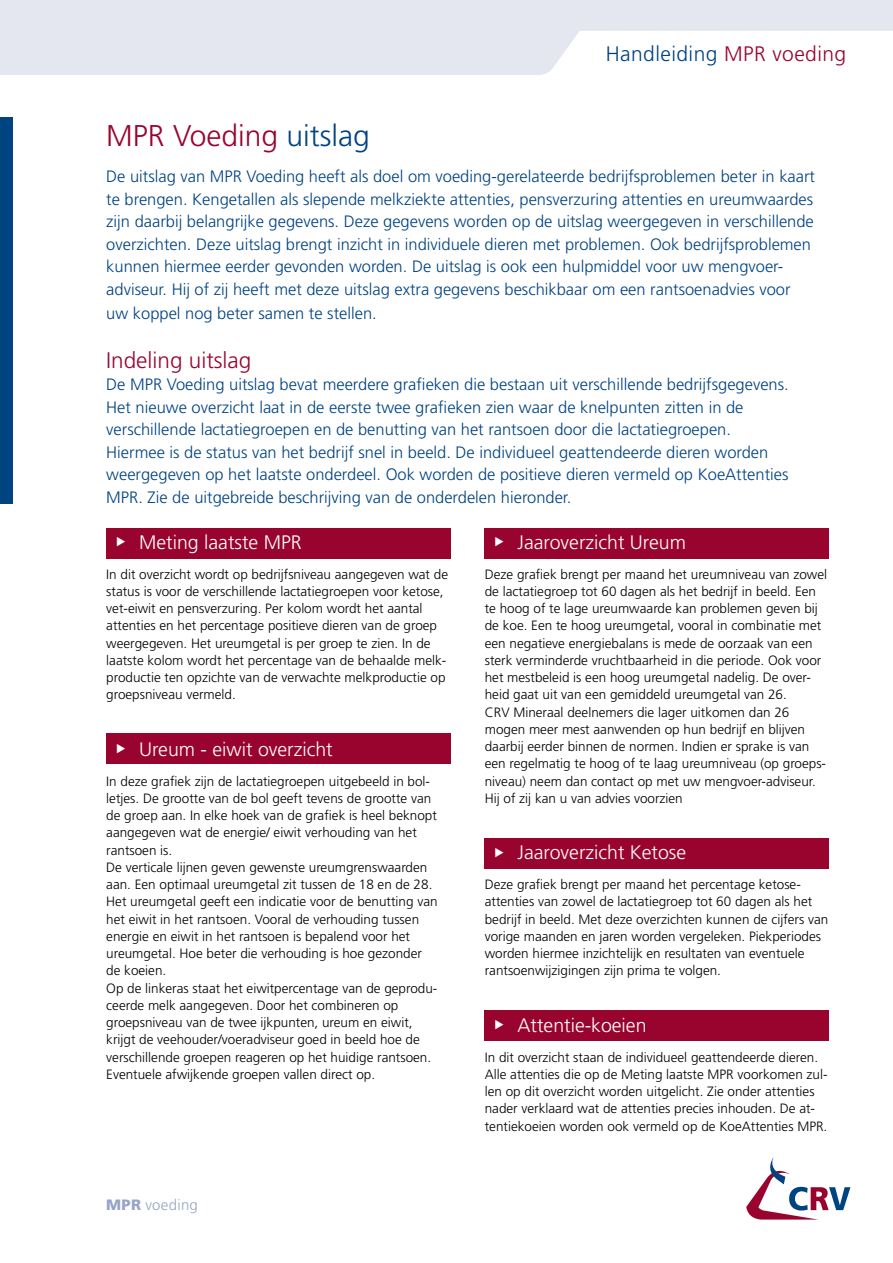
<style>
.page{position:relative;width:893px;height:1263px;background:#fff}
.page>*{position:absolute;margin:0;border:0;box-sizing:border-box;transform-origin:0 0}
.t1{font:300 30px "Frutiger";color:#99042e}
.t2{font:300 22.5px "Frutiger";color:#99042e}
.t3{font:300 21px "Frutiger";letter-spacing:.02em;color:#004381}
.t4{font:300 19.5px "Frutiger";color:#fff}
.t5{font:300 16.5px/22.5px "Frutiger";color:#004381}
.t6{font:300 15px "Frutiger";letter-spacing:.02em;color:#96a5c7}
.t7{font:300 13.5px/17.2px "Frutiger";color:#000}
.s1{color:#004381}
.s2{color:#99042e}
.s3{font-weight:900}
</style>
<div class="page">
<div style="left:0;top:0;width:893px;height:190px;background:#e4e6f0"></div>
<svg style="left:0;top:31px;width:893px;height:159px;fill:#fff"></svg>
<div style="left:485px;top:1010px;width:344px;height:31px;background:#99042e"></div>
<div style="left:485px;top:838px;width:344px;height:30px;background:#99042e"></div>
<div style="left:485px;top:528px;width:344px;height:31px;background:#99042e"></div>
<div style="left:106px;top:733px;width:345px;height:31px;background:#99042e"></div>
<svg style="left:746px;top:1157px;width:104px;height:62px"></svg>
<div style="left:0;top:117px;width:13px;height:386px;background:#004381"></div>
<div style="left:106px;top:528px;width:345px;height:31px;background:#99042e"></div>
<h1 class="t1" style="left:106px;top:118px;width:265px">MPR Voeding <span class="s1">uitslag</span></h1>
<h3 class="t3" style="left:606px;top:42px;width:242px">Handleiding <span class="s2">MPR voeding</span></h3>
<p class="t5" style="left:106px;top:165px;width:710px">De uitslag van MPR Voeding heeft als doel om voeding-gerelateerde bedrijfsproblemen beter in kaart te brengen. Kengetallen als slepende melkziekte attenties, pensverzuring attenties en ureumwaardes zijn daarbij belangrijke gegevens. Deze gegevens worden op de uitslag weergegeven in verschillende overzichten. Deze uitslag brengt inzicht in individuele dieren met problemen. Ook bedrijfsproblemen kunnen hiermee eerder gevonden worden. De uitslag is ook een hulpmiddel voor uw mengvoer&shy;adviseur. Hij of zij heeft met deze uitslag extra gegevens beschikbaar om een rantsoenadvies voor</p>
<p class="t5" style="left:106px;top:302px;width:272px">uw koppel nog beter samen te stellen.</p>
<h2 class="t2" style="left:106px;top:347px;width:147px">Indeling uitslag</h2>
<p class="t5" style="left:106px;top:373px;width:684px">De MPR Voeding uitslag bevat meerdere grafieken die bestaan uit verschillende bedrijfsgegevens.<br>Het nieuwe overzicht laat in de eerste twee grafieken zien waar de knelpunten zitten in de verschillende lactatiegroepen en de benutting van het rantsoen door die lactatiegroepen.<br>Hiermee is de status van het bedrijf snel in beeld. De individueel geattendeerde dieren worden weergegeven op het laatste onderdeel. Ook worden de positieve dieren vermeld op KoeAttenties MPR. Zie de uitgebreide beschrijving van de onderdelen hieronder.</p>
<h3 class="t4" style="left:139px;top:531px;width:164px">Meting laatste MPR</h3>
<p class="t7" style="left:106px;top:565px;width:343px">In dit overzicht wordt op bedrijfsniveau aangegeven wat de status is voor de verschillende lactatiegroepen voor ketose, vet-eiwit en pensverzuring. Per kolom wordt het aantal attenties en het percentage positieve dieren van de groep weergegeven. Het ureumgetal is per groep te zien. In de laatste kolom wordt het percentage van de behaalde melk&shy;productie ten opzichte van de verwachte melkproductie op groepsniveau vermeld.</p>
<h3 class="t4" style="left:139px;top:738px;width:195px">Ureum - eiwit overzicht</h3>
<p class="t7" style="left:106px;top:772px;width:333px">In deze grafiek zijn de lactatiegroepen uitgebeeld in bol&shy;letjes. De grootte van de bol geeft tevens de grootte van de groep aan. In elke hoek van de grafiek is heel beknopt aangegeven wat de energie/ eiwit verhouding van het rantsoen is.<br>De verticale lijnen geven gewenste ureumgrenswaarden aan. Een optimaal ureumgetal zit tussen de 18 en de 28.<br>Het ureumgetal geeft een indicatie voor de benutting van het eiwit in het rantsoen. Vooral de verhouding tussen energie en eiwit in het rantsoen is bepalend voor het ureumgetal. Hoe beter die verhouding is hoe gezonder de koeien.<br>Op de linkeras staat het eiwitpercentage van de geprodu&shy;ceerde melk aangegeven. Door het combineren op groepsniveau van de twee ijkpunten, ureum en eiwit, krijgt de veehouder/voeradviseur goed in beeld hoe de verschillende groepen reageren op het huidige rantsoen.<br>Eventuele afwijkende groepen vallen direct op.</p>
<p class="t6" style="left:106px;top:1196px;width:93px"><span class="s3">MPR</span> voeding</p>
<h3 class="t4" style="left:518px;top:531px;width:170px">Jaaroverzicht Ureum</h3>
<p class="t7" style="left:485px;top:565px;width:344px">Deze grafiek brengt per maand het ureumniveau van zowel de lactatiegroep tot 60 dagen als het bedrijf in beeld. Een te hoog of te lage ureumwaarde kan problemen geven bij de koe. Een te hoog ureumgetal, vooral in combinatie met een negatieve energiebalans is mede de oorzaak van een sterk verminderde vruchtbaarheid in die periode. Ook voor het mestbeleid is een hoog ureumgetal nadelig. De over&shy;heid gaat uit van een gemiddeld ureumgetal van 26.<br>CRV Mineraal deelnemers die lager uitkomen dan 26 mogen meer mest aanwenden op hun bedrijf en blijven daarbij eerder binnen de normen. Indien er sprake is van een regelmatig te hoog of te laag ureumniveau (op groeps&shy;niveau) neem dan contact op met uw mengvoer-adviseur.<br>Hij of zij kan u van advies voorzien</p>
<h3 class="t4" style="left:518px;top:841px;width:170px">Jaaroverzicht Ketose</h3>
<p class="t7" style="left:485px;top:876px;width:345px">Deze grafiek brengt per maand het percentage ketose&shy;attenties van zowel de lactatiegroep tot 60 dagen als het bedrijf in beeld. Met deze overzichten kunnen de cijfers van vorige maanden en jaren worden vergeleken. Piekperiodes worden hiermee inzichtelijk en resultaten van eventuele rantsoenwijzigingen zijn prima te volgen.</p>
<h3 class="t4" style="left:518px;top:1014px;width:130px">Attentie-koeien</h3>
<p class="t7" style="left:485px;top:1048px;width:344px">In dit overzicht staan de individueel geattendeerde dieren.<br>Alle attenties die op de Meting laatste MPR voorkomen zul&shy;len op dit overzicht worden uitgelicht. Zie onder attenties nader verklaard wat de attenties precies inhouden. De at&shy;tentiekoeien worden ook vermeld op de KoeAttenties MPR.</p>
</div>
